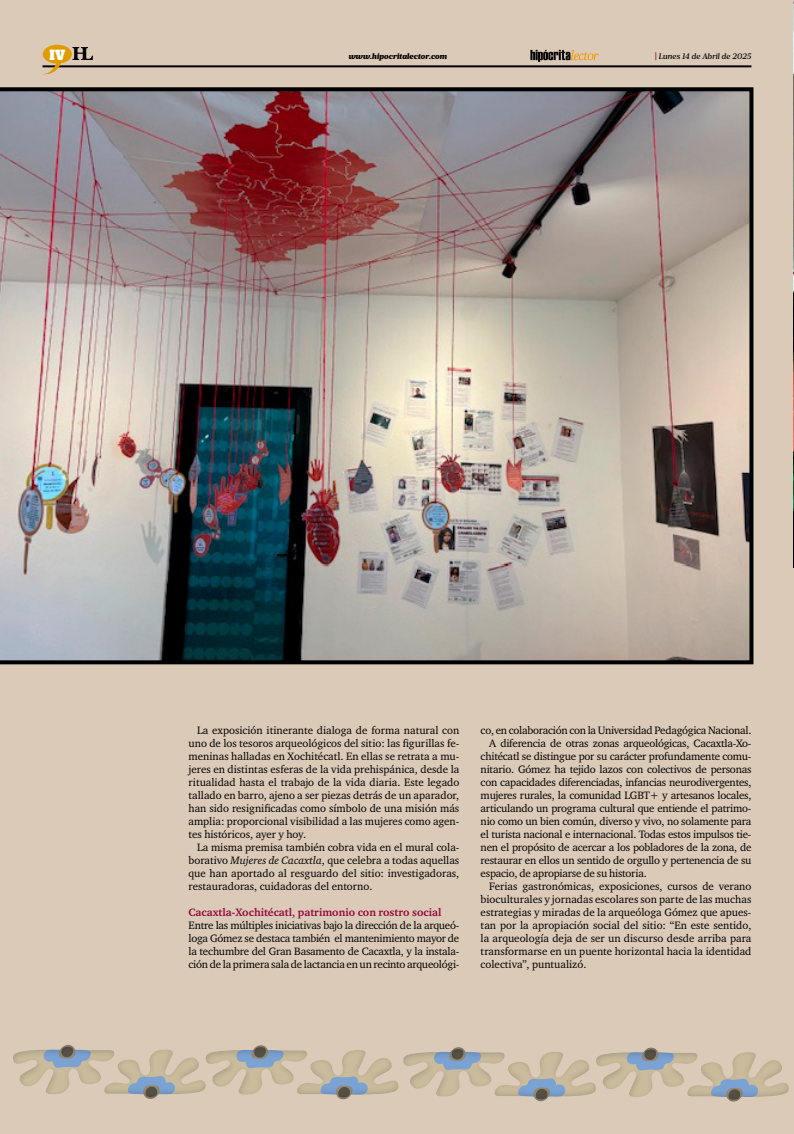
<style>
.page{position:relative;width:794px;height:1134px;background:#dbcab7}
.page>*{position:absolute;margin:0;border:0;box-sizing:border-box;transform-origin:0 0}
.t1{font:13px "Alfa Slab One";color:#fff}
.t2{font:11px/13px "Charter ITC Pro";letter-spacing:-.02em;color:#000;text-align:justify}
.t3{font:11px "Charter ITC Pro";color:#000}
.t4{font:700 11px "Charter ITC Pro";color:#93073d}
.t5{font:italic 900 8px "Prumo Banner";color:#000}
.t6{font:italic 500 8px "Prumo Banner";color:#000}
.s1{font-weight:900;font-style:normal;color:#7e0e05}
.s2{font-style:italic}
</style>
<div class="page">
<hr style="left:43px;top:65px;width:708px;height:2px;background:#020002">
<svg style="left:43px;top:45px;width:50px;height:29px"></svg>
<svg style="left:530px;top:50px;width:69px;height:12px"></svg>
<svg style="left:13px;top:1045px;width:776px;height:57px"></svg>
<img style="left:0;top:87px;width:753px;height:577px">
<img style="left:793px;top:0;width:1px;height:567px">
<p class="t1" style="left:50px;top:44px;width:17px">IV</p>
<p class="t5" style="left:349px;top:51px;width:100px">www.hipocritalector.com</p>
<p class="t6" style="left:655px;top:51px;width:98px"><span class="s1">|</span> Lunes 14 de Abril de 2025</p>
<p class="t2" style="left:189px;top:724px;width:272px;text-indent:9px">La exposición itinerante dialoga de forma natural con uno de los tesoros arqueológicos del sitio: las figurillas fe&shy;meninas halladas en Xochitécatl. En ellas se retrata a mu&shy;jeres en distintas esferas de la vida prehispánica, desde la ritualidad hasta el trabajo de la vida diaria. Este legado tallado en barro, ajeno a ser piezas detrás de un aparador, han sido resignificadas como símbolo de una misión más amplia: proporcional visibilidad a las mujeres como agen&shy;tes históricos, ayer y hoy.</p>
<p class="t2" style="left:189px;top:841px;width:272px;text-indent:9px">La misma premisa también cobra vida en el mural cola&shy;borativo <span class="s2">Mujeres de Cacaxtla</span>, que celebra a todas aquellas que han aportado al resguardo del sitio: investigadoras, restauradoras, cuidadoras del entorno.</p>
<p class="t4" style="left:189px;top:906px;width:254px">Cacaxtla-Xochitécatl, patrimonio con rostro social</p>
<p class="t2" style="left:189px;top:919px;width:272px">Entre las múltiples iniciativas bajo la dirección de la arqueó&shy;loga Gómez se destaca también el mantenimiento mayor de la techumbre del Gran Basamento de Cacaxtla, y la instala&shy;ción de la primera sala de lactancia en un recinto arqueológi-</p>
<p class="t2" style="left:480px;top:724px;width:272px">co, en colaboración con la Universidad Pedagógica Nacional.</p>
<p class="t2" style="left:489px;top:737px;width:264px">A diferencia de otras zonas arqueológicas, Cacaxtla-Xo-</p>
<p class="t2" style="left:480px;top:750px;width:272px">chitécatl se distingue por su carácter profundamente comu-</p>
<p class="t2" style="left:480px;top:763px;width:272px">nitario. Gómez ha tejido lazos con colectivos de personas</p>
<p class="t2" style="left:480px;top:776px;width:272px">con capacidades diferenciadas, infancias neurodivergentes,</p>
<p class="t2" style="left:480px;top:789px;width:272px">mujeres rurales, la comunidad LGBT+ y artesanos locales,</p>
<p class="t2" style="left:480px;top:802px;width:272px">articulando un programa cultural que entiende el patrimo-</p>
<p class="t2" style="left:480px;top:815px;width:272px">nio como un bien común, diverso y vivo, no solamente para</p>
<p class="t2" style="left:480px;top:828px;width:272px">el turista nacional e internacional. Todas estos impulsos tie-</p>
<p class="t2" style="left:480px;top:841px;width:272px">nen el propósito de acercar a los pobladores de la zona, de</p>
<p class="t2" style="left:480px;top:854px;width:272px">restaurar en ellos un sentido de orgullo y pertenencia de su</p>
<p class="t2" style="left:480px;top:867px;width:168px">espacio, de apropiarse de su historia.</p>
<p class="t3" style="left:489px;top:880px;width:264px">Ferias gastronómicas, exposiciones, cursos de verano</p>
<p class="t3" style="left:480px;top:893px;width:272px">bioculturales y jornadas escolares son parte de las muchas</p>
<p class="t3" style="left:480px;top:906px;width:272px">estrategias y miradas de la arqueóloga Gómez que apues-</p>
<p class="t3" style="left:480px;top:919px;width:272px">tan por la apropiación social del sitio: “En este sentido,</p>
<p class="t3" style="left:480px;top:932px;width:272px">la arqueología deja de ser un discurso desde arriba para</p>
<p class="t3" style="left:480px;top:945px;width:272px">transformarse en un puente horizontal hacia la identidad</p>
<p class="t3" style="left:480px;top:958px;width:107px">colectiva”, puntualizó.</p>
</div>
